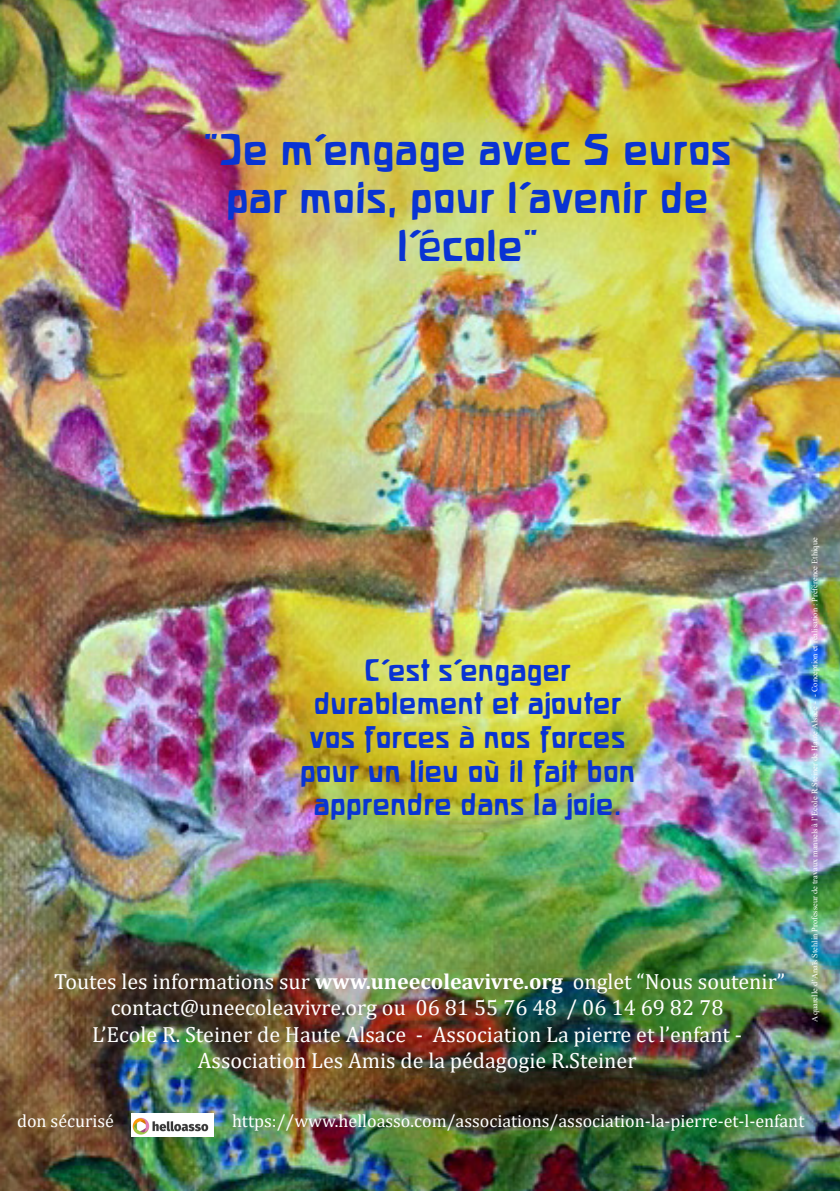
<style>
.page{position:relative;width:840px;height:1191px;background:#fff}
.page>*{position:absolute;margin:0;border:0;box-sizing:border-box;transform-origin:0 0}
.t1{font:700 40px/48px "Waldorf";color:#0933d3;text-align:center}
.t2{font:700 28px/33.6px "Waldorf";color:#0933d3;text-align:center}
.t3{font:22px "Cambria";color:#fff}
.t4{font:18px "Cambria";color:#fff}
.t5{font:8.4px "Times New Roman";color:#fff}
.s1{font-weight:700}
</style>
<div class="page">
<img style="left:0;top:0;width:839px;height:1191px">
<img style="left:132px;top:1113px;width:81px;height:23px">
<p class="t1" style="left:203px;top:125px;width:530px">"Je m'engage avec 5 euros par mois, pour l'avenir de l'école"</p>
<p class="t2" style="left:299px;top:653px;width:337px">C'est s'engager durablement et ajouter vos forces à nos forces pour un lieu où il fait bon apprendre dans la joie.</p>
<p class="t3" style="left:54px;top:968px;width:732px">Toutes les informations sur <span class="s1">www.uneecoleavivre.org</span> onglet “Nous soutenir”</p>
<p class="t3" style="left:111px;top:994px;width:614px">contact@uneecoleavivre.org ou 06 81 55 76 48 / 06 14 69 82 78</p>
<p class="t3" style="left:92px;top:1021px;width:651px">L’Ecole R. Steiner de Haute Alsace - Association La pierre et l’enfant -</p>
<p class="t3" style="left:198px;top:1047px;width:440px">Association Les Amis de la pédagogie R.Steiner</p>
<p class="t5" style="left:808px;top:1021px;width:485px;rotate:-90deg">Aquarelle d’Anaïs Stehlin Professeur de travaux manuels à l’Ecole R.Steiner de Haute Alsace - - Conception et réalisation : Préférence Ethique</p>
<p class="t4" style="left:17px;top:1109px;width:98px">don sécurisé</p>
<p class="t4" style="left:232px;top:1109px;width:573px">https://www.helloasso.com/associations/association-la-pierre-et-l-enfant</p>
</div>
